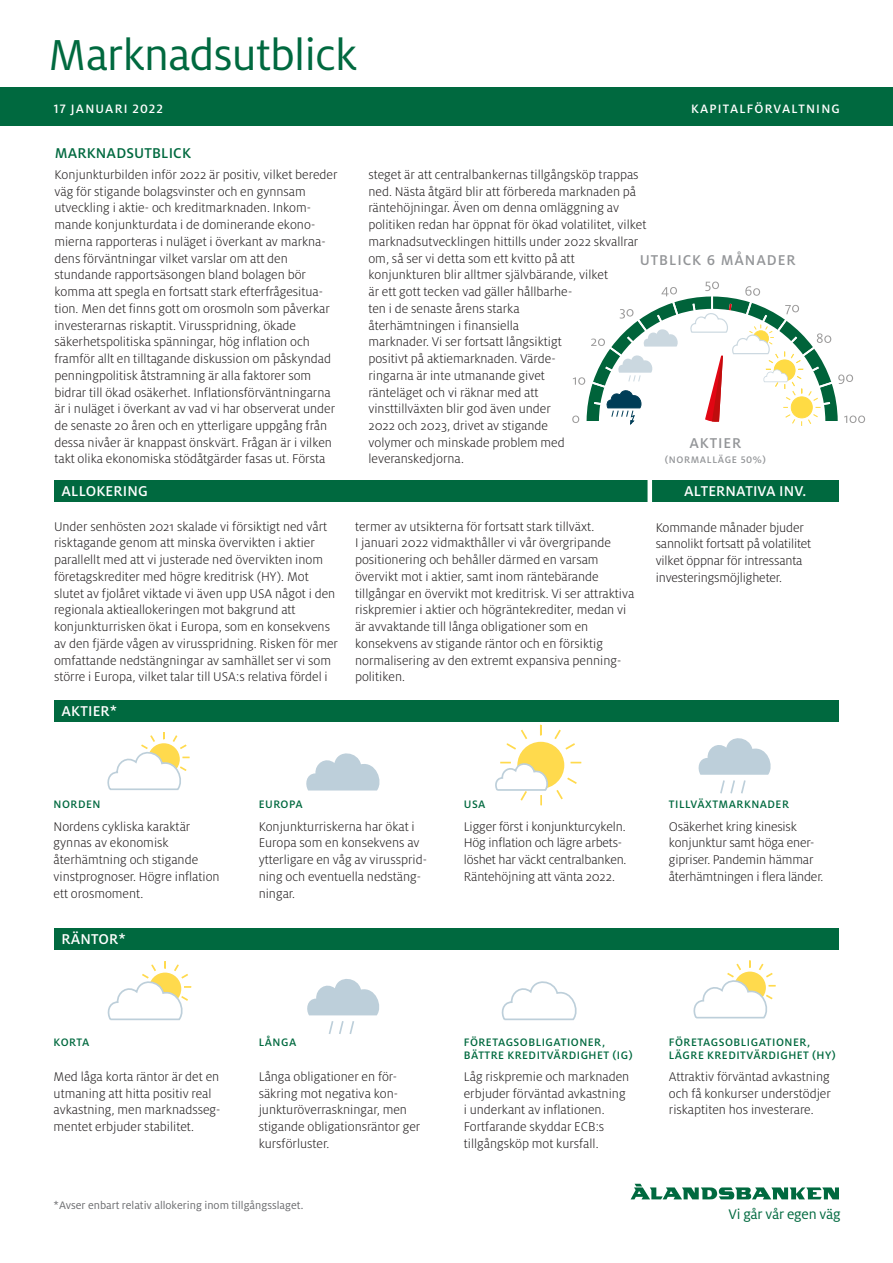
<style>
.page{position:relative;width:893px;height:1263px;background:#fff}
.page>*{position:absolute;margin:0;border:0;box-sizing:border-box;transform-origin:0 0}
.t1{font:48px "Milo OT";letter-spacing:-.015em;color:#00693f}
.t2{font:500 15.75px "Milo OT";letter-spacing:.01em;color:#fff}
.t3{font:500 15.75px "Milo OT";letter-spacing:.06em;color:#939598}
.t4{font:500 15.75px "Milo OT";letter-spacing:.01em;color:#00693f}
.t5{font:15.3px "Milo OT";letter-spacing:-.01em;color:#00693f}
.t6{font:300 13.95px/16.8px "Milo OT";color:#231f20}
.t7{font:500 13.5px "Milo OT";letter-spacing:.09em;color:#fff}
.t8{font:500 12px/13.5px "Milo OT";letter-spacing:.04em;color:#00693f}
.t9{font:12px "Milo OT";color:#6c6d70}
.t10{font:500 10.5px "Milo OT";letter-spacing:.06em;color:#939598}
</style>
<div class="page">
<svg style="left:631px;top:1184px;width:208px;height:15px"></svg>
<div style="left:0;top:88px;width:893px;height:38px;background:#00693f"></div>
<div style="left:54px;top:480px;width:784px;height:22px;background:#00693f"></div>
<div style="left:647px;top:478px;width:5px;height:27px;background:#fff"></div>
<div style="left:54px;top:700px;width:785px;height:22px;background:#00693f"></div>
<div style="left:54px;top:928px;width:784px;height:21px;background:#00693f"></div>
<svg style="left:572px;top:282px;width:293px;height:144px"></svg>
<svg style="left:698px;top:738px;width:73px;height:56px"></svg>
<svg style="left:107px;top:961px;width:85px;height:60px"></svg>
<svg style="left:307px;top:979px;width:73px;height:55px"></svg>
<svg style="left:693px;top:960px;width:83px;height:59px"></svg>
<svg style="left:107px;top:732px;width:83px;height:58px"></svg>
<svg style="left:501px;top:981px;width:76px;height:40px"></svg>
<svg style="left:306px;top:753px;width:74px;height:37px"></svg>
<svg style="left:495px;top:724px;width:87px;height:82px"></svg>
<p class="t1" style="left:48px;top:27px;width:310px">Marknadsutblick</p>
<p class="t7" style="left:54px;top:101px;width:110px">17 JANUARI 2022</p>
<p class="t7" style="left:691px;top:101px;width:150px">KAPITALFÖRVALTNING</p>
<p class="t4" style="left:55px;top:143px;width:138px">MARKNADSUTBLICK</p>
<p class="t6" style="left:54px;top:166px;width:285px">Konjunkturbilden inför 2022 är positiv, vilket bereder väg för stigande bolagsvinster och en gynnsam utveckling i aktie- och kreditmarknaden. Inkom&shy;mande konjunkturdata i de dominerande ekono&shy;mierna rapporteras i nuläget i överkant av markna&shy;dens förväntningar vilket varslar om att den stundande rapportsäsongen bland bolagen bör komma att spegla en fortsatt stark efterfrågesitua&shy;tion. Men det finns gott om orosmoln som påverkar investerarnas riskaptit. Virusspridning, ökade säkerhetspolitiska spänningar, hög inflation och framför allt en tilltagande diskussion om påskyndad penningpolitisk åtstramning är alla faktorer som bidrar till ökad osäkerhet. Inflationsförväntningarna är i nuläget i överkant av vad vi har observerat under de senaste 20 åren och en ytterligare uppgång från dessa nivåer är knappast önskvärt. Frågan är i vilken takt olika ekonomiska stödåtgärder fasas ut. Första</p>
<p class="t6" style="left:368px;top:166px;width:280px">steget är att centralbankernas tillgångsköp trappas ned. Nästa åtgärd blir att förbereda marknaden på räntehöjningar. Även om denna omläggning av politiken redan har öppnat för ökad volatilitet, vilket marknadsutvecklingen hittills under 2022 skvallrar om, så ser vi detta som ett kvitto på att konjunkturen blir alltmer självbärande, vilket<br>är ett gott tecken vad gäller hållbarhe-<br>ten i de senaste årens starka<br>återhämtningen i finansiella<br>marknader. Vi ser fortsatt långsiktigt<br>positivt på aktiemarknaden. Värde-<br>ringarna är inte utmanande givet<br>ränteläget och vi räknar med att<br>vinsttillväxten blir god även under<br>2022 och 2023, drivet av stigande<br>volymer och minskade problem med leveranskedjorna.</p>
<p class="t3" style="left:640px;top:250px;width:157px">UTBLICK 6 MÅNADER</p>
<p class="t3" style="left:689px;top:434px;width:53px">AKTIER</p>
<p class="t10" style="left:665px;top:453px;width:103px">(NORMALLÄGE 50%)</p>
<p class="t2" style="left:62px;top:482px;width:88px">ALLOKERING</p>
<p class="t6" style="left:54px;top:518px;width:286px">Under senhösten 2021 skalade vi försiktigt ned vårt risktagande genom att minska övervikten i aktier parallellt med att vi justerade ned övervikten inom företagskrediter med högre kreditrisk (HY). Mot slutet av fjolåret viktade vi även upp USA något i den regionala aktieallokeringen mot bakgrund att konjunkturrisken ökat i Europa, som en konsekvens av den fjärde vågen av virusspridning. Risken för mer omfattande nedstängningar av samhället ser vi som större i Europa, vilket talar till USA:s relativa fördel i</p>
<p class="t6" style="left:355px;top:518px;width:281px">termer av utsikterna för fortsatt stark tillväxt.<br>I januari 2022 vidmakthåller vi vår övergripande positionering och behåller därmed en varsam övervikt mot i aktier, samt inom räntebärande tillgångar en övervikt mot kreditrisk. Vi ser attraktiva riskpremier i aktier och högräntekrediter, medan vi är avvaktande till långa obligationer som en konsekvens av stigande räntor och en försiktig normalisering av den extremt expansiva penning&shy;politiken.</p>
<p class="t2" style="left:62px;top:702px;width:57px">AKTIER*</p>
<p class="t2" style="left:684px;top:482px;width:124px">ALTERNATIVA INV.</p>
<p class="t6" style="left:656px;top:519px;width:157px">Kommande månader bjuder sannolikt fortsatt på volatilitet vilket öppnar för intressanta investeringsmöjligheter.</p>
<p class="t8" style="left:54px;top:798px;width:48px">NORDEN</p>
<p class="t8" style="left:259px;top:798px;width:45px">EUROPA</p>
<p class="t8" style="left:464px;top:798px;width:23px">USA</p>
<p class="t6" style="left:54px;top:818px;width:168px">Nordens cykliska karaktär gynnas av ekonomisk återhämtning och stigande vinstprognoser. Högre inflation ett orosmoment.</p>
<p class="t2" style="left:62px;top:929px;width:66px">RÄNTOR*</p>
<p class="t6" style="left:259px;top:818px;width:170px">Konjunkturriskerna har ökat i<br>Europa som en konsekvens av ytterligare en våg av virussprid&shy;ning och eventuella nedstäng&shy;ningar.</p>
<p class="t6" style="left:464px;top:818px;width:164px">Ligger först i konjunkturcykeln.<br>Hög inflation och lägre arbets&shy;löshet har väckt centralbanken.<br>Räntehöjning att vänta 2022.</p>
<p class="t8" style="left:669px;top:798px;width:122px">TILLVÄXTMARKNADER</p>
<p class="t6" style="left:669px;top:818px;width:156px">Osäkerhet kring kinesisk konjunktur samt höga ener&shy;gipriser. Pandemin hämmar återhämtningen i flera länder.</p>
<p class="t8" style="left:54px;top:1035px;width:37px">KORTA</p>
<p class="t8" style="left:259px;top:1035px;width:39px">LÅNGA</p>
<p class="t8" style="left:464px;top:1035px;width:170px">FÖRETAGSOBLIGATIONER,<br>BÄTTRE KREDITVÄRDIGHET (IG)</p>
<p class="t8" style="left:669px;top:1035px;width:168px">FÖRETAGSOBLIGATIONER,<br>LÄGRE KREDITVÄRDIGHET (HY)</p>
<p class="t6" style="left:54px;top:1068px;width:168px">Med låga korta räntor är det en utmaning att hitta positiv real avkastning, men marknadsseg&shy;mentet erbjuder stabilitet.</p>
<p class="t6" style="left:464px;top:1068px;width:167px">Låg riskpremie och marknaden erbjuder förväntad avkastning i underkant av inflationen.<br>Fortfarande skyddar ECB:s tillgångsköp mot kursfall.</p>
<p class="t6" style="left:259px;top:1068px;width:163px">Långa obligationer en för&shy;säkring mot negativa kon&shy;junkturöverraskningar, men stigande obligationsräntor ger kursförluster.</p>
<p class="t6" style="left:669px;top:1068px;width:164px;text-align:justify">Attraktiv förväntad avkastning och få konkurser understödjer riskaptiten hos investerare.</p>
<p class="t9" style="left:54px;top:1198px;width:251px">*Avser enbart relativ allokering inom tillgångsslaget.</p>
<p class="t5" style="left:728px;top:1205px;width:114px">Vi går vår egen väg</p>
</div>
